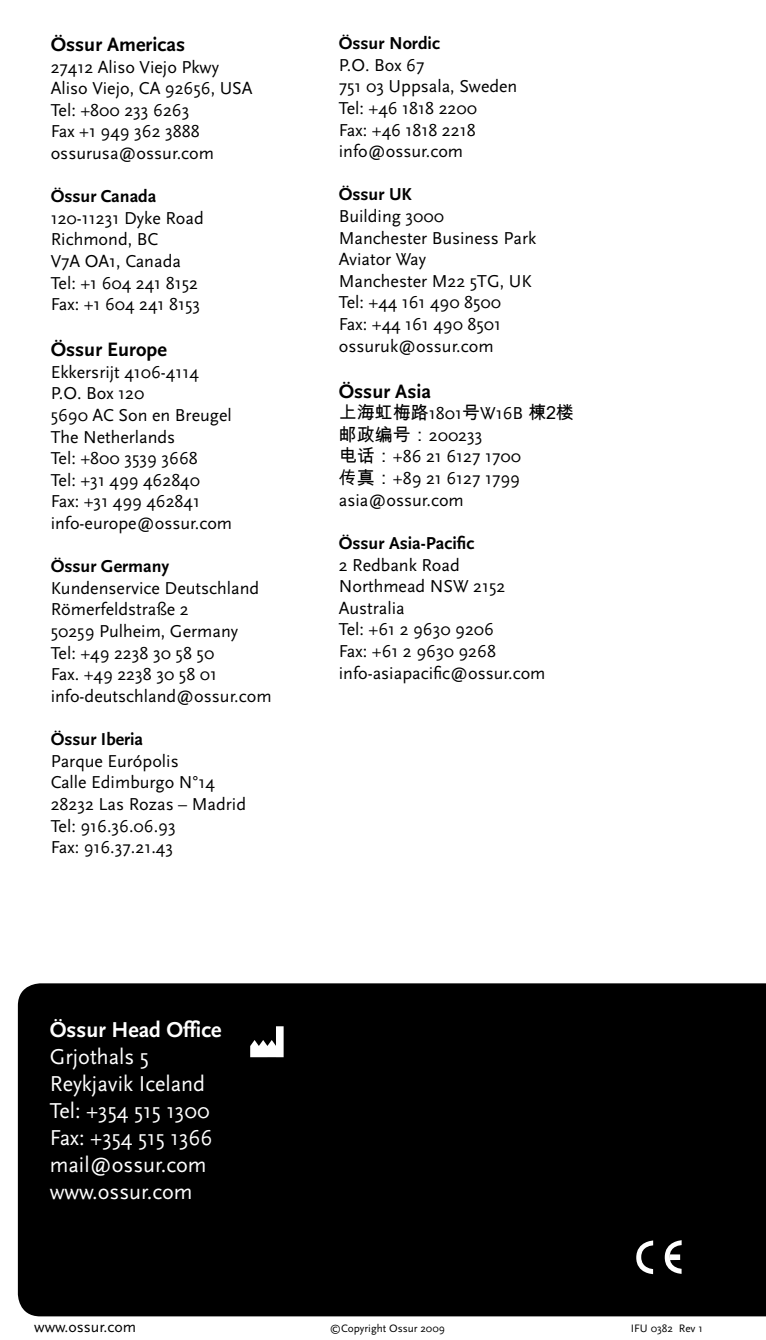
<style>
.page{position:relative;width:766px;height:1340px;background:#fff}
.page>*{position:absolute;margin:0;border:0;box-sizing:border-box;transform-origin:0 0}
.t1{font:22.5px/27px "Scala Sans OT";color:#fff}
.t2{font:700 22.5px "Scala Sans OT";color:#fff}
.t3{font:700 20.25px "Scala Sans OT";color:#000}
.t4{font:18px/21.6px "Scala Sans OT";color:#000}
.t5{font:700 18px "Scala Sans OT";color:#000}
.t6{font:18px "Arial Unicode MS";color:#000}
.t7{font:15.75px "Scala Sans OT";color:#000}
.t8{font:11.25px "Scala Sans OT";color:#000}
.s1{font-family:"Scala Sans OT"}
.s2{font-family:"Arial Unicode MS"}
</style>
<div class="page">
<div style="left:18px;top:983px;width:747px;height:333px;background:#000"></div>
<svg style="left:636px;top:1240px;width:17px;height:34px"></svg>
<svg style="left:664px;top:1240px;width:17px;height:33px"></svg>
<svg style="left:250px;top:1026px;width:33px;height:31px"></svg>
<p class="t3" style="left:51px;top:33px;width:136px">Össur Americas</p>
<p class="t4" style="left:51px;top:56px;width:203px">27412 Aliso Viejo Pkwy<br>Aliso Viejo, CA 92656, USA<br>Tel: +800 233 6263<br>Fax +1 949 362 3888 ossurusa@ossur.com</p>
<p class="t5" style="left:51px;top:186px;width:107px">Össur Canada</p>
<p class="t4" style="left:51px;top:207px;width:154px">120-11231 Dyke Road<br>Richmond, BC<br>V7A OA1, Canada<br>Tel: +1 604 241 8152<br>Fax: +1 604 241 8153</p>
<p class="t3" style="left:51px;top:338px;width:118px">Össur Europe</p>
<p class="t4" style="left:51px;top:361px;width:183px">Ekkersrijt 4106-4114<br>P.O. Box 120<br>5690 AC Son en Breugel<br>The Netherlands<br>Tel: +800 3539 3668<br>Tel: +31 499 462840<br>Fax: +31 499 462841 info-europe@ossur.com</p>
<p class="t5" style="left:51px;top:556px;width:120px">Össur Germany</p>
<p class="t4" style="left:51px;top:577px;width:222px">Kundenservice Deutschland<br>Römerfeldstraße 2<br>50259 Pulheim, Germany<br>Tel: +49 2238 30 58 50<br>Fax. +49 2238 30 58 01 info-deutschland@ossur.com</p>
<p class="t5" style="left:51px;top:729px;width:94px">Össur Iberia</p>
<p class="t4" style="left:51px;top:750px;width:197px">Parque Európolis<br>Calle Edimburgo N°14<br>28232 Las Rozas – Madrid<br>Tel: 916.36.06.93<br>Fax: 916.37.21.43</p>
<p class="t2" style="left:50px;top:1016px;width:173px">Össur Head Office</p>
<p class="t1" style="left:50px;top:1043px;width:164px">Grjothals 5<br>Reykjavik Iceland<br>Tel: +354 515 1300<br>Fax: +354 515 1366 mail@ossur.com www.ossur.com</p>
<p class="t5" style="left:338px;top:33px;width:103px">Össur Nordic</p>
<p class="t4" style="left:338px;top:54px;width:180px">P.O. Box 67<br>751 03 Uppsala, Sweden<br>Tel: +46 1818 2200<br>Fax: +46 1818 2218 info@ossur.com</p>
<p class="t5" style="left:338px;top:184px;width:75px">Össur UK</p>
<p class="t4" style="left:338px;top:206px;width:199px">Building 3000<br>Manchester Business Park<br>Aviator Way<br>Manchester M22 5TG, UK<br>Tel: +44 161 490 8500<br>Fax: +44 161 490 8501 ossuruk@ossur.com</p>
<p class="t3" style="left:338px;top:379px;width:94px">Össur Asia</p>
<p class="t6" style="left:338px;top:400px;width:237px">上海虹梅路<span class="s1">1801</span>号<span class="s1">W16B</span> 棟2楼</p>
<p class="t4" style="left:338px;top:424px;width:184px"><span class="s2">邮政编号：</span>200233<br><span class="s2">电话：</span>+86 21 6127 1700<span class="s2">传真：</span>+89 21 6127 1799 asia@ossur.com</p>
<p class="t5" style="left:338px;top:533px;width:137px">Össur Asia-Pacific</p>
<p class="t4" style="left:338px;top:554px;width:208px">2 Redbank Road<br>Northmead NSW 2152<br>Australia<br>Tel: +61 2 9630 9206<br>Fax: +61 2 9630 9268 info-asiapacific@ossur.com</p>
<p class="t7" style="left:34px;top:1317px;width:103px">www.ossur.com</p>
<p class="t8" style="left:330px;top:1321px;width:116px">©Copyright Ossur 2009</p>
<p class="t8" style="left:630px;top:1321px;width:74px">IFU 0382 Rev 1</p>
</div>
